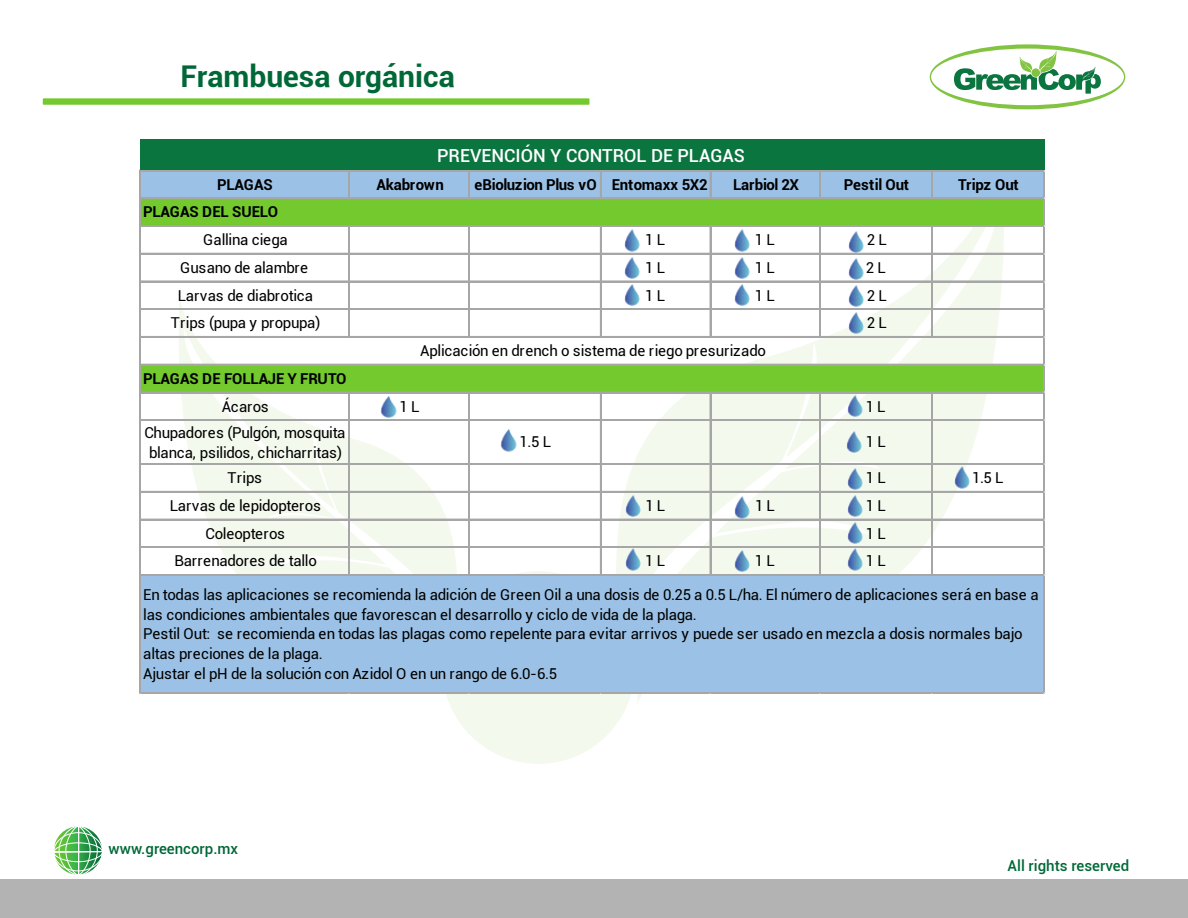
<style>
.page{position:relative;width:1188px;height:918px;background:#fff}
.page>*{position:absolute;margin:0;border:0;box-sizing:border-box;transform-origin:0 0}
.t1{font:700 30px "Roboto";color:#006837}
.t2{font:500 19.5px "Roboto";color:#fff}
.t3{font:500 18px "Roboto";color:#fff}
.t4{font:15px/19.6px "Roboto";letter-spacing:-.02em;color:#000;text-align:center}
.t5{font:700 15px "Roboto";letter-spacing:-.02em;color:#000}
.t6{font:500 15px "Roboto";color:#006837}
.t7{font:700 15px "Roboto";letter-spacing:.005em;color:#000}
.t8{font:700 15px "Roboto";color:#000}
</style>
<div class="page">
<div style="left:0;top:880px;width:1188px;height:38px;background:#b3b3b3"></div>
<svg style="left:54px;top:826px;width:48px;height:49px"></svg>
<svg style="left:615px;top:227px;width:389px;height:477px;fill:#f3f9ed"></svg>
<svg style="left:179px;top:297px;width:279px;height:277px;fill:#f4f9ef"></svg>
<div style="left:442px;top:571px;width:193px;height:193px;background:#f3f9ed;border-radius:50%"></div>
<div style="left:141px;top:171px;width:904px;height:28px;background:#9bc2e6"></div>
<div style="left:141px;top:198px;width:904px;height:29px;background:#73c92d"></div>
<div style="left:141px;top:364px;width:904px;height:29px;background:#73c92d"></div>
<div style="left:141px;top:575px;width:904px;height:119px;background:#9bc2e6"></div>
<hr style="left:141px;top:170px;width:904px;height:1px;background:#a6a6a6">
<hr style="left:141px;top:197px;width:904px;height:1px;background:#a6a6a6">
<hr style="left:141px;top:198px;width:904px;height:1px;background:#a6a6a6">
<svg style="left:349px;top:171px;width:1px;height:26px"></svg>
<svg style="left:469px;top:171px;width:1px;height:26px"></svg>
<hr style="left:600px;top:171px;width:2px;height:28px;background:#a6a6a6">
<svg style="left:710px;top:171px;width:1px;height:26px"></svg>
<svg style="left:819px;top:171px;width:2px;height:26px"></svg>
<svg style="left:931px;top:171px;width:2px;height:26px"></svg>
<hr style="left:141px;top:225px;width:904px;height:2px;background:#a6a6a6">
<hr style="left:141px;top:253px;width:904px;height:1px;background:#a6a6a6">
<hr style="left:141px;top:281px;width:904px;height:1px;background:#a6a6a6">
<hr style="left:141px;top:308px;width:904px;height:1px;background:#a6a6a6">
<hr style="left:141px;top:309px;width:904px;height:1px;background:#a6a6a6">
<hr style="left:141px;top:336px;width:904px;height:2px;background:#a6a6a6">
<hr style="left:141px;top:364px;width:904px;height:1px;background:#a6a6a6">
<hr style="left:349px;top:227px;width:1px;height:111px;background:#a6a6a6">
<hr style="left:469px;top:227px;width:1px;height:111px;background:#a6a6a6">
<hr style="left:600px;top:227px;width:2px;height:111px;background:#a6a6a6">
<hr style="left:710px;top:227px;width:1px;height:111px;background:#a6a6a6">
<hr style="left:819px;top:227px;width:1px;height:111px;background:#a6a6a6">
<hr style="left:820px;top:227px;width:1px;height:111px;background:#a6a6a6">
<hr style="left:931px;top:227px;width:1px;height:111px;background:#a6a6a6">
<hr style="left:932px;top:227px;width:1px;height:111px;background:#a6a6a6">
<hr style="left:141px;top:392px;width:904px;height:1px;background:#a6a6a6">
<hr style="left:141px;top:419px;width:904px;height:1px;background:#a6a6a6">
<hr style="left:141px;top:420px;width:904px;height:1px;background:#a6a6a6">
<hr style="left:141px;top:463px;width:904px;height:1px;background:#a6a6a6">
<hr style="left:141px;top:464px;width:904px;height:1px;background:#a6a6a6">
<hr style="left:141px;top:491px;width:904px;height:1px;background:#a6a6a6">
<hr style="left:141px;top:519px;width:904px;height:1px;background:#a6a6a6">
<hr style="left:141px;top:547px;width:904px;height:1px;background:#a6a6a6">
<hr style="left:141px;top:574px;width:904px;height:1px;background:#a6a6a6">
<hr style="left:141px;top:575px;width:904px;height:1px;background:#a6a6a6">
<hr style="left:140px;top:170px;width:1px;height:524px;background:#a6a6a6">
<hr style="left:349px;top:393px;width:1px;height:183px;background:#a6a6a6">
<hr style="left:469px;top:393px;width:1px;height:183px;background:#a6a6a6">
<hr style="left:600px;top:393px;width:2px;height:183px;background:#a6a6a6">
<hr style="left:710px;top:393px;width:1px;height:183px;background:#a6a6a6">
<hr style="left:819px;top:393px;width:1px;height:183px;background:#a6a6a6">
<hr style="left:820px;top:393px;width:1px;height:183px;background:#a6a6a6">
<hr style="left:931px;top:393px;width:1px;height:183px;background:#a6a6a6">
<hr style="left:932px;top:393px;width:1px;height:183px;background:#a6a6a6">
<hr style="left:141px;top:692px;width:904px;height:2px;background:#a6a6a6">
<hr style="left:1043px;top:170px;width:1px;height:524px;background:#a6a6a6">
<hr style="left:1044px;top:170px;width:1px;height:524px;background:#a6a6a6">
<img style="left:623px;top:229px;width:18px;height:23px">
<img style="left:623px;top:257px;width:18px;height:23px">
<img style="left:623px;top:283px;width:18px;height:23px">
<img style="left:733px;top:229px;width:17px;height:23px">
<img style="left:733px;top:257px;width:17px;height:23px">
<img style="left:733px;top:283px;width:17px;height:23px">
<img style="left:847px;top:230px;width:18px;height:23px">
<img style="left:847px;top:258px;width:18px;height:23px">
<img style="left:847px;top:284px;width:18px;height:24px">
<img style="left:847px;top:311px;width:18px;height:23px">
<img style="left:846px;top:467px;width:18px;height:23px">
<img style="left:846px;top:495px;width:18px;height:23px">
<img style="left:846px;top:521px;width:18px;height:24px">
<img style="left:846px;top:548px;width:18px;height:23px">
<img style="left:845px;top:430px;width:17px;height:23px">
<img style="left:733px;top:496px;width:17px;height:23px">
<img style="left:846px;top:394px;width:18px;height:23px">
<img style="left:733px;top:549px;width:17px;height:23px">
<img style="left:954px;top:466px;width:17px;height:23px">
<img style="left:625px;top:495px;width:17px;height:23px">
<img style="left:500px;top:429px;width:17px;height:23px">
<img style="left:625px;top:548px;width:17px;height:23px">
<img style="left:380px;top:395px;width:17px;height:24px">
<svg style="left:930px;top:44px;width:195px;height:65px"></svg>
<div style="left:41px;top:97px;width:550px;height:9px;background:#73c92d;border:2px solid #fff"></div>
<div style="left:140px;top:140px;width:905px;height:30px;background:#0b7540"></div>
<h1 class="t1" style="left:181px;top:55px;width:276px">Frambuesa orgánica</h1>
<h2 class="t2" style="left:445px;top:139px;width:270px">Prevención y control de plagas</h2>
<p class="t3" style="left:437px;top:143px;width:309px">PREVENCIÓN Y CONTROL DE PLAGAS</p>
<p class="t5" style="left:217px;top:174px;width:57px">PLAGAS</p>
<p class="t8" style="left:376px;top:174px;width:69px">Akabrown</p>
<p class="t5" style="left:475px;top:174px;width:235px">eBioluzion Plus vO Entomaxx 5X2</p>
<p class="t5" style="left:733px;top:174px;width:68px">Larbiol 2X</p>
<p class="t7" style="left:844px;top:174px;width:67px">Pestil Out</p>
<p class="t5" style="left:958px;top:174px;width:62px">Tripz Out</p>
<p class="t5" style="left:143px;top:201px;width:137px">PLAGAS DEL SUELO</p>
<p class="t4" style="left:203px;top:229px;width:86px">Gallina ciega</p>
<p class="t4" style="left:645px;top:229px;width:21px">1L</p>
<p class="t4" style="left:755px;top:229px;width:21px">1L</p>
<p class="t4" style="left:867px;top:229px;width:21px">2L</p>
<p class="t4" style="left:180px;top:257px;width:129px">Gusano de alambre</p>
<p class="t4" style="left:645px;top:257px;width:21px">1L</p>
<p class="t4" style="left:755px;top:257px;width:21px">1L</p>
<p class="t4" style="left:866px;top:257px;width:21px">2L</p>
<p class="t4" style="left:178px;top:285px;width:137px">Larvas de diabrotica</p>
<p class="t4" style="left:645px;top:285px;width:21px">1L</p>
<p class="t4" style="left:755px;top:285px;width:21px">1L</p>
<p class="t4" style="left:867px;top:285px;width:21px">2L</p>
<p class="t4" style="left:171px;top:313px;width:151px">Trips (pupa y propupa)</p>
<p class="t4" style="left:867px;top:313px;width:21px">2L</p>
<p class="t5" style="left:143px;top:368px;width:205px">PLAGAS DE FOLLAJE Y FRUTO</p>
<p class="t4" style="left:420px;top:340px;width:347px">Aplicación en drench o sistema de riego presurizado</p>
<p class="t4" style="left:222px;top:396px;width:49px">Ácaros</p>
<p class="t4" style="left:399px;top:396px;width:21px">1L</p>
<p class="t4" style="left:866px;top:396px;width:21px">1L</p>
<p class="t4" style="left:144px;top:422px;width:203px">Chupadores (Pulgón, mosquita blanca, psilidos, chicharritas)</p>
<p class="t4" style="left:520px;top:432px;width:33px">1.5 L</p>
<p class="t4" style="left:866px;top:432px;width:21px">1L</p>
<p class="t4" style="left:228px;top:468px;width:36px">Trips</p>
<p class="t4" style="left:866px;top:468px;width:21px">1L</p>
<p class="t4" style="left:972px;top:468px;width:33px">1.5 L</p>
<p class="t4" style="left:170px;top:495px;width:153px">Larvas de lepidopteros</p>
<p class="t4" style="left:645px;top:495px;width:21px">1L</p>
<p class="t4" style="left:755px;top:495px;width:21px">1L</p>
<p class="t4" style="left:866px;top:495px;width:21px">1L</p>
<p class="t4" style="left:206px;top:523px;width:81px">Coleopteros</p>
<p class="t4" style="left:866px;top:523px;width:21px">1L</p>
<p class="t4" style="left:174px;top:551px;width:144px">Barrenadores de tallo</p>
<p class="t4" style="left:645px;top:551px;width:21px">1L</p>
<p class="t4" style="left:755px;top:551px;width:21px">1L</p>
<p class="t4" style="left:866px;top:551px;width:21px">1L</p>
<p class="t4" style="left:143px;top:584px;width:897px;text-align:left">En todas las aplicaciones se recomienda la adición de Green Oil a una dosis de 0.25 a 0.5 L/ha. El número de aplicaciones será en base a las condiciones ambientales que favorescan el desarrollo y ciclo de vida de la plaga.<br>Pestil Out: se recomienda en todas las plagas como repelente para evitar arrivos y puede ser usado en mezcla a dosis normales bajo altas preciones de la plaga.<br>Ajustar el pH de la solución con Azidol O en un rango de 6.0-6.5</p>
<p class="t6" style="left:109px;top:838px;width:131px">www.greencorp.mx</p>
<p class="t6" style="left:1008px;top:855px;width:123px">All rights reserved</p>
</div>
